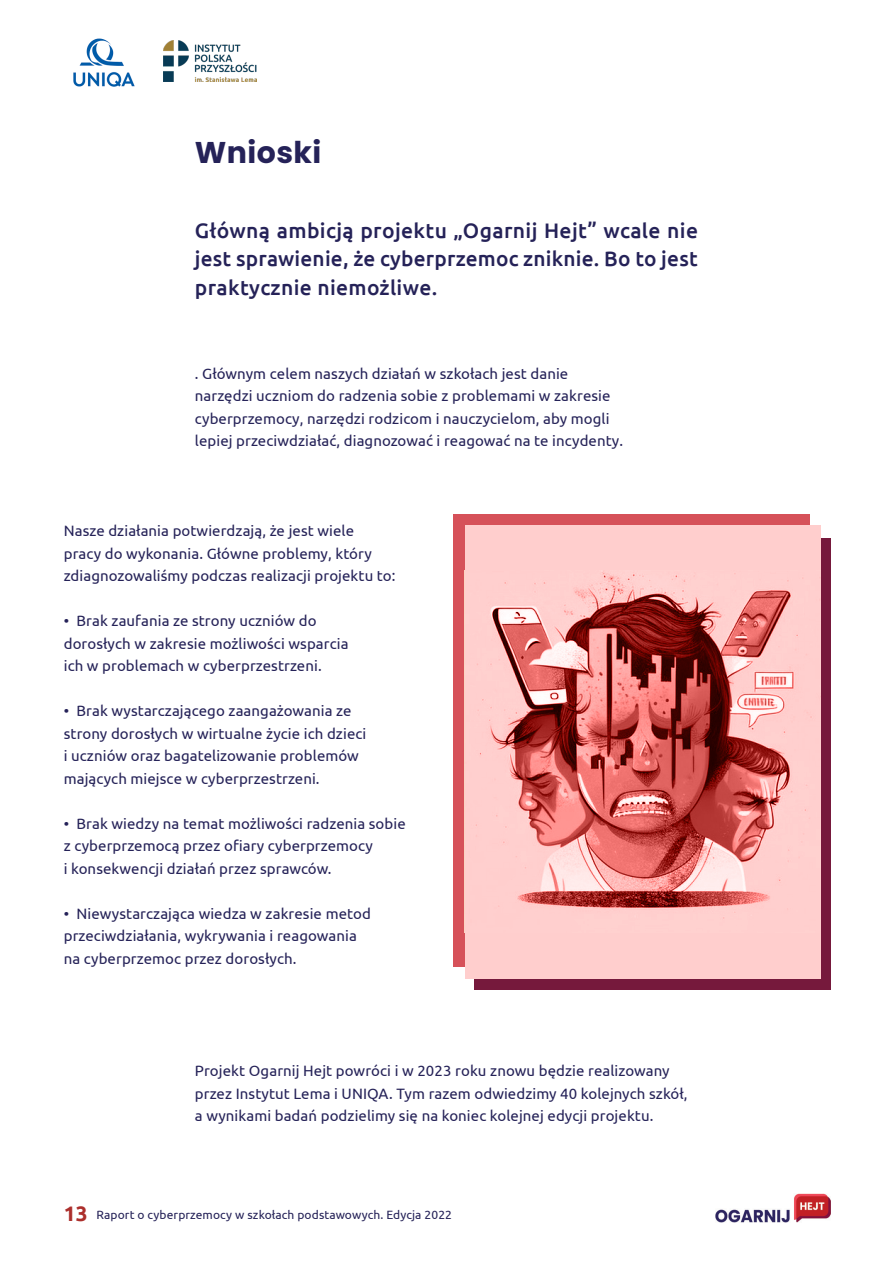
<style>
.page{position:relative;width:893px;height:1263px;background:#fff}
.page>*{position:absolute;margin:0;border:0;box-sizing:border-box;transform-origin:0 0}
.Nagłówek{font:700 30px "Poppins";letter-spacing:.015em;color:#252258}
.lead{font:500 21px/28.5px "Ubuntu";letter-spacing:.01em;color:#252258;text-align:justify}
.ramka{font:15px/22.5px "Ubuntu";letter-spacing:.005em;color:#252258}
.t1{font:12px "Ubuntu";letter-spacing:.01em;color:#252258}
.s1{font-weight:700;font-size:21px;color:#ac2f2c}
</style>
<div class="page">
<div style="left:453px;top:514px;width:357px;height:453px;background:#d65159"></div>
<div style="left:474px;top:538px;width:357px;height:451px;background:#76193c"></div>
<svg style="left:465px;top:525px;width:356px;height:454px;background:#e39b9a"></svg>
<img style="left:73px;top:38px;width:62px;height:49px">
<img style="left:164px;top:41px;width:92px;height:40px">
<img style="left:716px;top:1193px;width:114px;height:29px">
<p class="Nagłówek" style="left:195px;top:135px;width:128px">Wnioski</p>
<p class="lead" style="left:195px;top:215px;width:505px">Główną ambicją projektu „Ogarnij Hejt” wcale nie jest sprawienie, że cyberprzemoc zniknie. Bo to jest praktycznie niemożliwe.</p>
<p class="ramka" style="left:195px;top:362px;width:430px">. Głównym celem naszych działań w szkołach jest danie narzędzi uczniom do radzenia sobie z problemami w zakresie cyberprzemocy, narzędzi rodzicom i nauczycielom, aby mogli lepiej przeciwdziałać, diagnozować i reagować na te incydenty.</p>
<p class="ramka" style="left:64px;top:519px;width:333px">Nasze działania potwierdzają, że jest wiele<br>pracy do wykonania. Główne problemy, który zdiagnozowaliśmy podczas realizacji projektu to:</p>
<p class="ramka" style="left:64px;top:609px;width:286px">• Brak zaufania ze strony uczniów do dorosłych w zakresie możliwości wsparcia ich w problemach w cyberprzestrzeni.</p>
<p class="ramka" style="left:64px;top:699px;width:304px">• Brak wystarczającego zaangażowania ze strony dorosłych w wirtualne życie ich dzieci i uczniów oraz bagatelizowanie problemów mających miejsce w cyberprzestrzeni.</p>
<p class="ramka" style="left:64px;top:812px;width:343px">• Brak wiedzy na temat możliwości radzenia sobie z cyberprzemocą przez ofiary cyberprzemocy<br>i konsekwencji działań przez sprawców.</p>
<p class="ramka" style="left:64px;top:902px;width:309px">• Niewystarczająca wiedza w zakresie metod przeciwdziałania, wykrywania i reagowania na cyberprzemoc przez dorosłych.</p>
<p class="ramka" style="left:195px;top:1059px;width:494px">Projekt Ogarnij Hejt powróci i w 2023 roku znowu będzie realizowany przez Instytut Lema i UNIQA. Tym razem odwiedzimy 40 kolejnych szkół, a wynikami badań podzielimy się na koniec kolejnej edycji projektu.</p>
<p class="t1" style="left:64px;top:1208px;width:390px"><span class="s1">13</span> Raport o cyberprzemocy w szkołach podstawowych. Edycja 2022</p>
</div>
